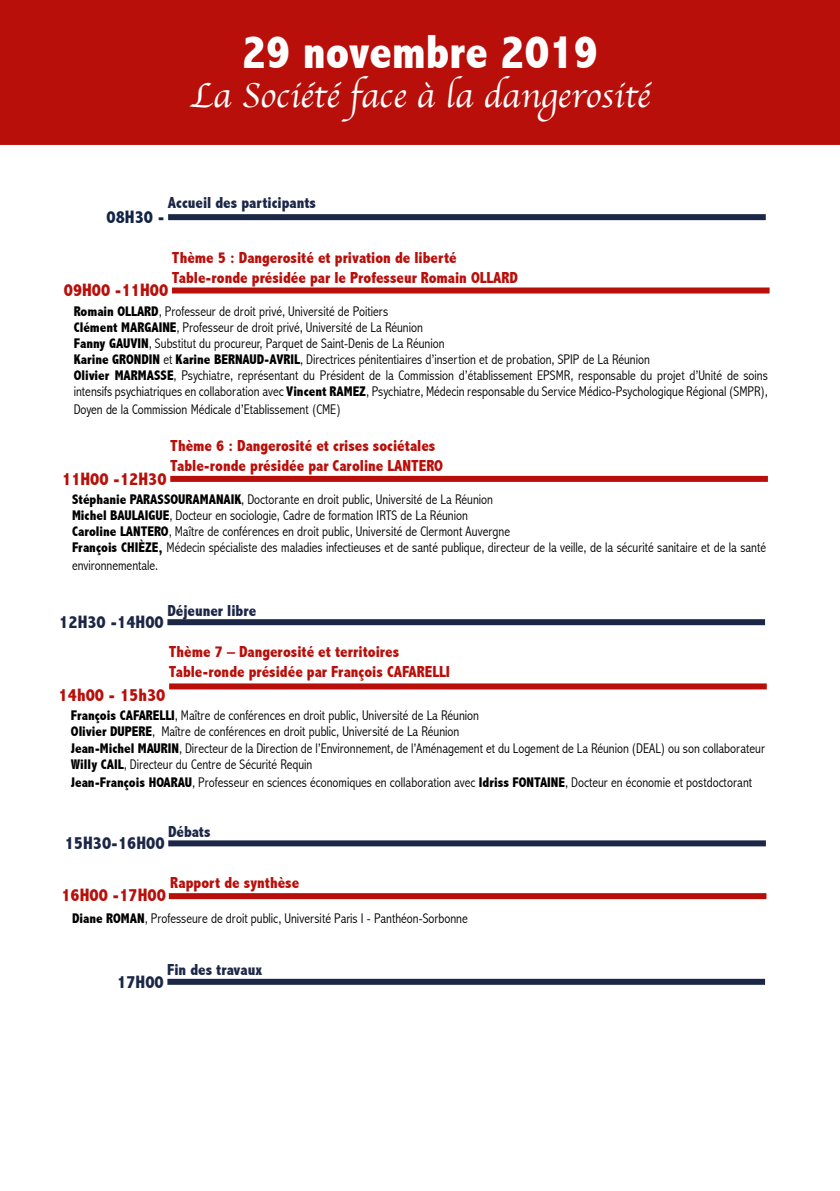
<style>
.page{position:relative;width:840px;height:1191px;background:#fff}
.page>*{position:absolute;margin:0;border:0;box-sizing:border-box;transform-origin:0 0}
.t1{font:800 condensed 48px "Abadi";color:#fff}
.t2{font:36px "Apple Chancery";color:#fff}
.t3{font:800 condensed 18px "Abadi";color:#b80f0a}
.t4{font:800 condensed 18px "Abadi";color:#1c2747}
.t5{font:800 condensed 18px "Abadi";color:#112347}
.t6{font:800 condensed 16px "Abadi";color:#b80f0a}
.t7{font:800 condensed 16px "Abadi";color:#1c2747}
.t8{font:300 condensed 14px/16px "Abadi";color:#000}
.s1{font-weight:800}
</style>
<div class="page">
<div style="left:0;top:0;width:839px;height:145px;background:#b80f0a"></div>
<div style="left:172px;top:287px;width:597px;height:6px;background:#b80f0a"></div>
<div style="left:170px;top:476px;width:597px;height:6px;background:#b80f0a"></div>
<div style="left:169px;top:683px;width:597px;height:6px;background:#b80f0a"></div>
<div style="left:169px;top:893px;width:597px;height:6px;background:#b80f0a"></div>
<div style="left:168px;top:214px;width:597px;height:6px;background:#1c2747"></div>
<div style="left:167px;top:619px;width:597px;height:6px;background:#1c2747"></div>
<div style="left:168px;top:840px;width:597px;height:6px;background:#1c2747"></div>
<div style="left:167px;top:978px;width:597px;height:6px;background:#1c2747"></div>
<p class="t1" style="left:241px;top:24px;width:358px">29 novembre 2019</p>
<p class="t2" style="left:190px;top:66px;width:461px">La Société face à la dangerosité</p>
<p class="t7" style="left:168px;top:193px;width:150px">Accueil des participants</p>
<p class="t5" style="left:106px;top:207px;width:59px">08H30 -</p>
<p class="t6" style="left:172px;top:248px;width:286px">Thème 5 : Dangerosité et privation de liberté</p>
<p class="t6" style="left:172px;top:268px;width:347px">Table-ronde présidée par le Professeur Romain OLLARD</p>
<p class="t8" style="left:74px;top:303px;width:316px"><span class="s1">Romain OLLARD</span>, Professeur de droit privé, Université de Poitiers</p>
<p class="t8" style="left:74px;top:319px;width:350px"><span class="s1">Clément MARGAINE</span>, Professeur de droit privé, Université de La Réunion</p>
<p class="t8" style="left:74px;top:335px;width:372px"><span class="s1">Fanny GAUVIN</span>, Substitut du procureur, Parquet de Saint-Denis de La Réunion</p>
<p class="t8" style="left:74px;top:351px;width:577px"><span class="s1">Karine GRONDIN</span> et <span class="s1">Karine BERNAUD-AVRIL</span>, Directrices pénitentiaires d’insertion et de probation, SPIP de La Réunion</p>
<p class="t8" style="left:74px;top:367px;width:695px"><span class="s1">Olivier MARMASSE</span>, Psychiatre, représentant du Président de la Commission d’établissement EPSMR, responsable du projet d’Unité de soins intensifs psychiatriques en collaboration avec <span class="s1">Vincent RAMEZ</span>, Psychiatre, Médecin responsable du Service Médico-Psychologique Régional (SMPR),</p>
<p class="t8" style="left:74px;top:401px;width:268px">Doyen de la Commission Médicale d’Etablissement (CME)</p>
<p class="t3" style="left:64px;top:280px;width:106px">09H00 -11H00</p>
<p class="t6" style="left:170px;top:437px;width:266px">Thème 6 : Dangerosité et crises sociétales</p>
<p class="t6" style="left:170px;top:457px;width:274px">Table-ronde présidée par Caroline LANTERO</p>
<p class="t8" style="left:72px;top:491px;width:422px"><span class="s1">Stéphanie PARASSOURAMANAIK</span>, Doctorante en droit public, Université de La Réunion</p>
<p class="t8" style="left:72px;top:507px;width:397px"><span class="s1">Michel BAULAIGUE</span>, Docteur en sociologie, Cadre de formation IRTS de La Réunion</p>
<p class="t8" style="left:72px;top:523px;width:439px"><span class="s1">Caroline LANTERO</span>, Maître de conférences en droit public, Université de Clermont Auvergne</p>
<p class="t8" style="left:72px;top:538px;width:695px;line-height:18px"><span class="s1">François CHIÈZE,</span> Médecin spécialiste des maladies infectieuses et de santé publique, directeur de la veille, de la sécurité sanitaire et de la santé environnementale.</p>
<p class="t3" style="left:62px;top:468px;width:106px">11H00 -12H30</p>
<p class="t7" style="left:167px;top:601px;width:90px">Déjeuner libre</p>
<p class="t4" style="left:59px;top:611px;width:106px">12H30 -14H00</p>
<p class="t6" style="left:169px;top:642px;width:232px">Thème 7 – Dangerosité et territoires</p>
<p class="t6" style="left:169px;top:662px;width:282px">Table-ronde présidée par François CAFARELLI</p>
<p class="t8" style="left:71px;top:708px;width:409px"><span class="s1">François CAFARELLI</span>, Maître de conférences en droit public, Université de La Réunion</p>
<p class="t8" style="left:71px;top:724px;width:390px"><span class="s1">Olivier DUPERE</span>, Maître de conférences en droit public, Université de La Réunion</p>
<p class="t8" style="left:71px;top:740px;width:695px"><span class="s1">Jean-Michel MAURIN</span>, Directeur de la Direction de l’Environnement, de l’Aménagement et du Logement de La Réunion (DEAL) ou son collaborateur</p>
<p class="t8" style="left:71px;top:756px;width:243px"><span class="s1">Willy CAIL</span>, Directeur du Centre de Sécurité Requin</p>
<p class="t8" style="left:71px;top:774px;width:682px"><span class="s1">Jean-François HOARAU</span>, Professeur en sciences économiques en collaboration avec <span class="s1">Idriss FONTAINE</span>, Docteur en économie et postdoctorant</p>
<p class="t3" style="left:59px;top:684px;width:108px">14h00 - 15h30</p>
<p class="t7" style="left:168px;top:822px;width:44px">Débats</p>
<p class="t4" style="left:65px;top:833px;width:101px">15H30-16H00</p>
<p class="t6" style="left:170px;top:873px;width:130px">Rapport de synthèse</p>
<p class="t8" style="left:72px;top:910px;width:397px"><span class="s1">Diane ROMAN</span>, Professeure de droit public, Université Paris I - Panthéon-Sorbonne</p>
<p class="t3" style="left:61px;top:884px;width:106px">16H00 -17H00</p>
<p class="t7" style="left:167px;top:960px;width:96px">Fin des travaux</p>
<p class="t4" style="left:117px;top:971px;width:48px">17H00</p>
</div>
